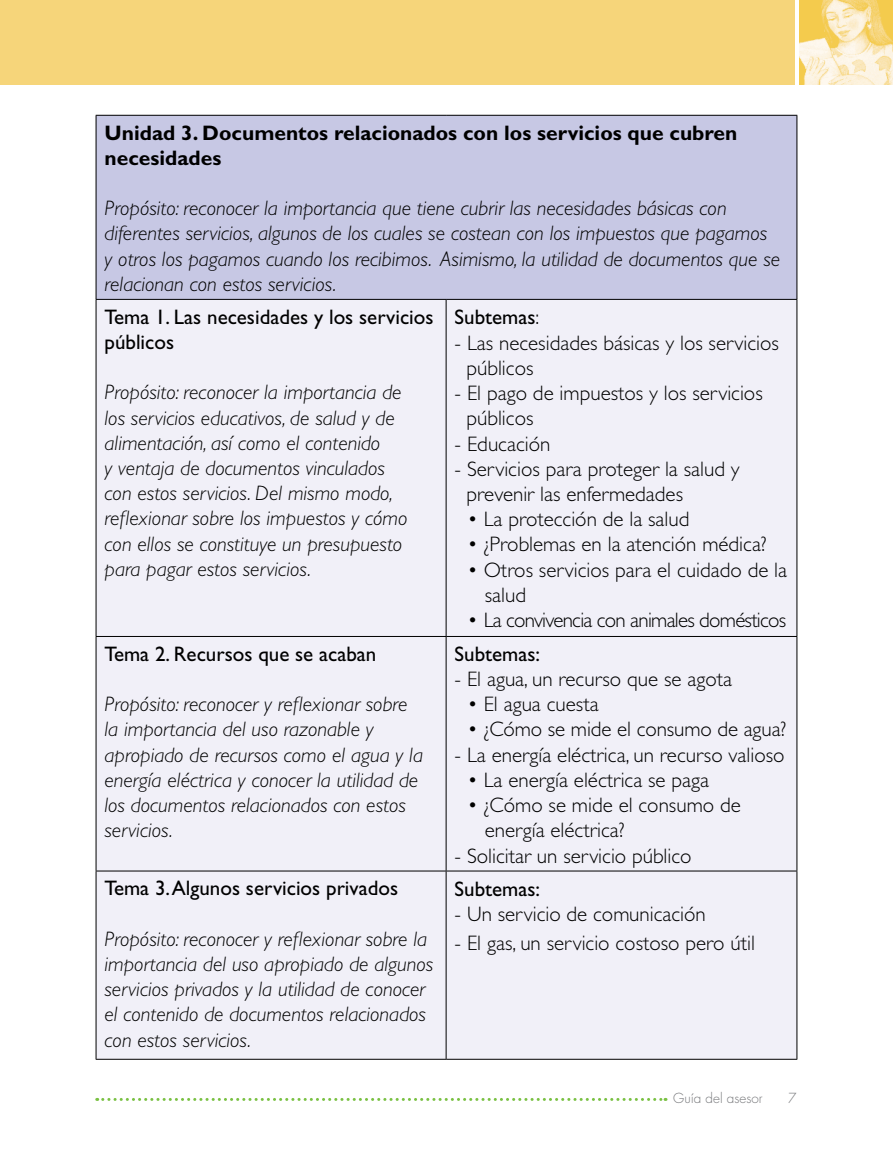
<style>
.page{position:relative;width:893px;height:1149px;background:#fff}
.page>*{position:absolute;margin:0;border:0;box-sizing:border-box;transform-origin:0 0}
.t1{font:italic 300 21px/25.2px "Gill Sans";color:#000}
.t2{font:300 21px/25.2px "Gill Sans";color:#000}
.t3{font:21px/25.2px "Gill Sans";color:#000}
.t4{font:700 21px/25.2px "Gill Sans";color:#000}
.t5{font:300 21px "Gill Sans";letter-spacing:-.035em;color:#000}
.t6{font:300 13.5px "Futura Primaria";color:#77787b}
.s1{font-weight:300}
</style>
<div class="page">
<svg style="left:97px;top:1097px;width:569px;height:3px"></svg>
<div style="left:0;top:0;width:893px;height:85px;background:#f6d57a"></div>
<img style="left:799px;top:0;width:94px;height:85px">
<hr style="left:795px;top:0;width:4px;height:85px;background:#fff">
<div style="left:96px;top:115px;width:701px;height:184px;background:#c7c8e4"></div>
<div style="left:97px;top:300px;width:699px;height:758px;background:#f1f0f8"></div>
<hr style="left:96px;top:115px;width:350px;height:1px;background:#000">
<hr style="left:96px;top:116px;width:1px;height:183px;background:#000">
<hr style="left:446px;top:115px;width:351px;height:1px;background:#000">
<hr style="left:796px;top:116px;width:1px;height:183px;background:#000">
<hr style="left:96px;top:299px;width:350px;height:1px;background:#000">
<hr style="left:96px;top:300px;width:1px;height:336px;background:#000">
<hr style="left:446px;top:299px;width:351px;height:1px;background:#000">
<hr style="left:446px;top:300px;width:1px;height:336px;background:#000">
<hr style="left:796px;top:300px;width:1px;height:336px;background:#000">
<hr style="left:96px;top:636px;width:350px;height:1px;background:#000">
<hr style="left:96px;top:636px;width:1px;height:234px;background:#000">
<hr style="left:446px;top:636px;width:351px;height:1px;background:#000">
<hr style="left:446px;top:636px;width:1px;height:234px;background:#000">
<hr style="left:796px;top:636px;width:1px;height:234px;background:#000">
<hr style="left:96px;top:870px;width:350px;height:1px;background:#000">
<hr style="left:96px;top:871px;width:1px;height:187px;background:#000">
<hr style="left:446px;top:870px;width:351px;height:1px;background:#000">
<hr style="left:446px;top:871px;width:1px;height:187px;background:#000">
<hr style="left:796px;top:871px;width:1px;height:187px;background:#000">
<hr style="left:96px;top:1058px;width:350px;height:1px;background:#000">
<hr style="left:446px;top:1058px;width:351px;height:1px;background:#000">
<p class="t4" style="left:105px;top:120px;width:634px">Unidad 3. Documentos relacionados con los servicios que cubren necesidades</p>
<p class="t1" style="left:105px;top:196px;width:677px">Propósito: reconocer la importancia que tiene cubrir las necesidades básicas con diferentes servicios, algunos de los cuales se costean con los impuestos que pagamos y otros los pagamos cuando los recibimos. Asimismo, la utilidad de documentos que se relacionan con estos servicios.</p>
<p class="t3" style="left:105px;top:304px;width:330px">Tema 1. Las necesidades y los servicios públicos</p>
<p class="t1" style="left:105px;top:380px;width:304px">Propósito: reconocer la importancia de los servicios educativos, de salud y de alimentación, así como el contenido<br>y ventaja de documentos vinculados con estos servicios. Del mismo modo, reflexionar sobre los impuestos y cómo con ellos se constituye un presupuesto para pagar estos servicios.</p>
<p class="t3" style="left:455px;top:305px;width:86px">Subtemas<span class="s1">:</span></p>
<p class="t2" style="left:467px;top:330px;width:314px;text-indent:-12px">- Las necesidades básicas y los servicios públicos</p>
<p class="t2" style="left:467px;top:380px;width:298px;text-indent:-12px">- El pago de impuestos y los servicios públicos</p>
<p class="t2" style="left:455px;top:431px;width:97px">- Educación</p>
<p class="t2" style="left:467px;top:456px;width:275px;text-indent:-12px">- Servicios para proteger la salud y prevenir las enfermedades</p>
<p class="t2" style="left:467px;top:506px;width:224px">• La protección de la salud</p>
<p class="t2" style="left:467px;top:532px;width:301px">• ¿Problemas en la atención médica?</p>
<p class="t2" style="left:485px;top:557px;width:304px;text-indent:-18px">• Otros servicios para el cuidado de la salud</p>
<p class="t5" style="left:467px;top:608px;width:320px">• La convivencia con animales domésticos</p>
<p class="t3" style="left:105px;top:641px;width:273px">Tema 2. Recursos que se acaban</p>
<p class="t1" style="left:105px;top:691px;width:320px">Propósito: reconocer y reflexionar sobre la importancia del uso razonable y apropiado de recursos como el agua y la energía eléctrica y conocer la utilidad de los documentos relacionados con estos servicios.</p>
<p class="t3" style="left:105px;top:875px;width:295px">Tema 3. Algunos servicios privados</p>
<p class="t1" style="left:105px;top:926px;width:330px">Propósito: reconocer y reflexionar sobre la importancia del uso apropiado de algunos servicios privados y la utilidad de conocer el contenido de documentos relacionados con estos servicios.</p>
<p class="t3" style="left:455px;top:641px;width:87px">Subtemas:</p>
<p class="t2" style="left:455px;top:666px;width:279px">- El agua, un recurso que se agota</p>
<p class="t2" style="left:467px;top:691px;width:133px">• El agua cuesta</p>
<p class="t2" style="left:467px;top:716px;width:321px">• ¿Cómo se mide el consumo de agua?</p>
<p class="t2" style="left:455px;top:742px;width:331px">- La energía eléctrica, un recurso valioso</p>
<p class="t2" style="left:467px;top:767px;width:243px">• La energía eléctrica se paga</p>
<p class="t2" style="left:485px;top:792px;width:257px;text-indent:-18px">• ¿Cómo se mide el consumo de energía eléctrica?</p>
<p class="t2" style="left:455px;top:842px;width:239px">- Solicitar un servicio público</p>
<p class="t3" style="left:455px;top:875px;width:87px">Subtemas:</p>
<p class="t2" style="left:455px;top:901px;width:253px">- Un servicio de comunicación</p>
<p class="t2" style="left:455px;top:929px;width:302px">- El gas, un servicio costoso pero útil</p>
<p class="t6" style="left:673px;top:1089px;width:91px">Guía del asesor</p>
<p class="t6" style="left:788px;top:1089px;width:10px">7</p>
</div>
